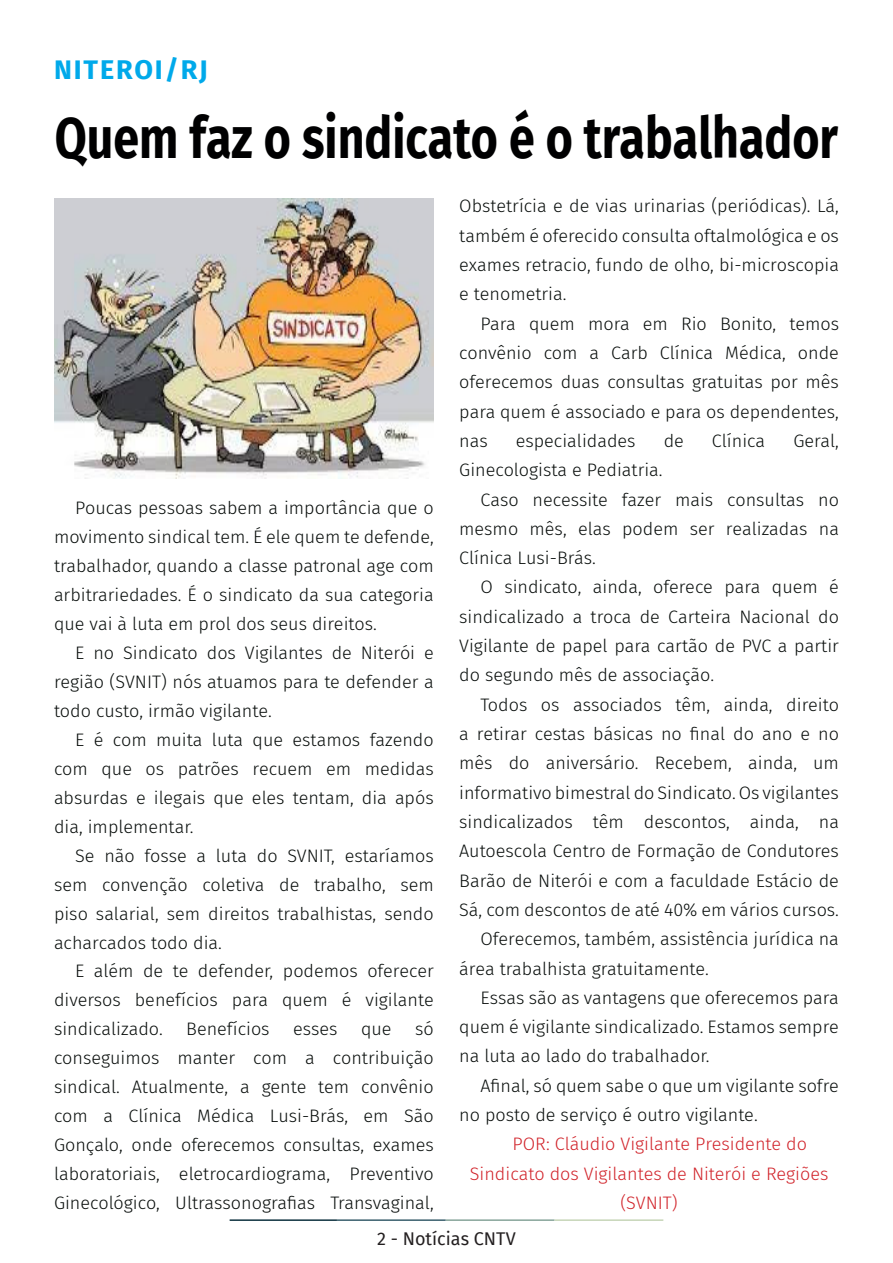
<style>
.page{position:relative;width:893px;height:1263px;background:#fff}
.page>*{position:absolute;margin:0;border:0;box-sizing:border-box;transform-origin:0 0}
.t1{font:700 58.2px "Fira Sans";color:#000001;scale:.8 1}
.t2{font:700 27px "Fira Sans";letter-spacing:.07em;color:#00a9ea}
.t3{font:300 18px/29.2px "Fira Sans";color:#080d0b;text-align:justify}
.t4{font:300 18px "Fira Sans";color:#d1232a}
.t5{font:18px "Fira Sans";color:#231f20}
</style>
<div class="page">
<hr style="left:230px;top:1219px;width:107px;height:2px;background:#0e323f">
<hr style="left:337px;top:1219px;width:109px;height:2px;background:#3a5f6d">
<hr style="left:446px;top:1219px;width:109px;height:2px;background:#87a59a">
<hr style="left:555px;top:1219px;width:108px;height:2px;background:#c6d5b7">
<img style="left:54px;top:198px;width:380px;height:280px">
<p class="t2" style="left:54px;top:47px;width:155px">NITEROI/RJ</p>
<p class="t1" style="left:55px;top:88px;width:981px">Quem faz o sindicato é o trabalhador</p>
<p class="t3" style="left:54px;top:493px;width:381px;text-indent:21px">Poucas pessoas sabem a importância que o movimento sindical tem. É ele quem te defende, trabalhador, quando a classe patronal age com arbitrariedades. É o sindicato da sua categoria que vai à luta em prol dos seus direitos.</p>
<p class="t3" style="left:54px;top:638px;width:381px;text-indent:21px">E no Sindicato dos Vigilantes de Niterói e região (SVNIT) nós atuamos para te defender a todo custo, irmão vigilante.</p>
<p class="t3" style="left:54px;top:725px;width:381px;text-indent:21px">E é com muita luta que estamos fazendo com que os patrões recuem em medidas absurdas e ilegais que eles tentam, dia após dia, implementar.</p>
<p class="t3" style="left:54px;top:841px;width:381px;text-indent:21px">Se não fosse a luta do SVNIT, estaríamos sem convenção coletiva de trabalho, sem piso salarial, sem direitos trabalhistas, sendo acharcados todo dia.</p>
<p class="t3" style="left:54px;top:956px;width:381px;text-indent:21px">E além de te defender, podemos oferecer diversos benefícios para quem é vigilante sindicalizado.</p>
<p class="t3" style="left:54px;top:1014px;width:381px;text-indent:361px">só conseguimos manter com a contribuição sindical. Atualmente, a gente tem convênio com a Clínica Médica Lusi-Brás, em São Gonçalo, onde oferecemos consultas, exames laboratoriais, eletrocardiograma, Preventivo Ginecológico, Ultrassonografias Transvaginal,</p>
<p class="t3" style="left:186px;top:1014px;width:85px">Benefícios</p>
<p class="t3" style="left:293px;top:1014px;width:46px">esses</p>
<p class="t3" style="left:361px;top:1014px;width:32px">que</p>
<p class="t3" style="left:459px;top:191px;width:381px">Obstetrícia e de vias urinarias (periódicas). Lá, também é oferecido consulta oftalmológica e os exames retracio, fundo de olho, bi-microscopia e tenometria.</p>
<p class="t3" style="left:459px;top:309px;width:381px;text-indent:21px">Para quem mora em Rio Bonito, temos convênio com a Carb Clínica Médica, onde oferecemos duas consultas gratuitas por mês para quem é associado e para os dependentes, nas</p>
<p class="t3" style="left:516px;top:426px;width:121px">especialidades</p>
<p class="t3" style="left:664px;top:426px;width:22px">de</p>
<p class="t3" style="left:712px;top:426px;width:55px">Clínica</p>
<p class="t3" style="left:793px;top:426px;width:47px">Geral,</p>
<p class="t3" style="left:459px;top:455px;width:205px">Ginecologista e Pediatria.</p>
<p class="t3" style="left:459px;top:484px;width:381px;text-indent:21px">Caso necessite fazer mais consultas no mesmo mês, elas podem ser realizadas na Clínica Lusi-Brás.</p>
<p class="t3" style="left:459px;top:572px;width:381px;text-indent:21px">O sindicato, ainda, oferece para quem é sindicalizado a troca de Carteira Nacional do Vigilante de papel para cartão de PVC a partir do segundo mês de associação.</p>
<p class="t3" style="left:459px;top:690px;width:381px;text-indent:21px">Todos os associados têm, ainda, direito a retirar cestas básicas no final do ano e no mês do aniversário. Recebem, ainda, um informativo bimestral do Sindicato. Os vigilantes sindicalizados têm descontos, ainda, na Autoescola Centro de Formação de Condutores Barão de Niterói e com a faculdade Estácio de Sá, com descontos de até 40% em vários cursos.</p>
<p class="t3" style="left:459px;top:924px;width:381px;text-indent:21px">Oferecemos, também, assistência jurídica na área trabalhista gratuitamente.</p>
<p class="t3" style="left:459px;top:983px;width:381px;text-indent:21px">Essas são as vantagens que oferecemos para quem é vigilante sindicalizado. Estamos sempre na luta ao lado do trabalhador.</p>
<p class="t3" style="left:459px;top:1071px;width:381px;text-indent:21px">Afinal, só quem sabe o que um vigilante sofre no posto de serviço é outro vigilante.</p>
<p class="t4" style="left:512px;top:1131px;width:296px">POR: Cláudio Vigilante Presidente do</p>
<p class="t4" style="left:470px;top:1161px;width:360px">Sindicato dos Vigilantes de Niterói e Regiões</p>
<p class="t4" style="left:620px;top:1190px;width:59px">(SVNIT)</p>
<p class="t5" style="left:377px;top:1225px;width:140px">2 - Notícias CNTV</p>
</div>
